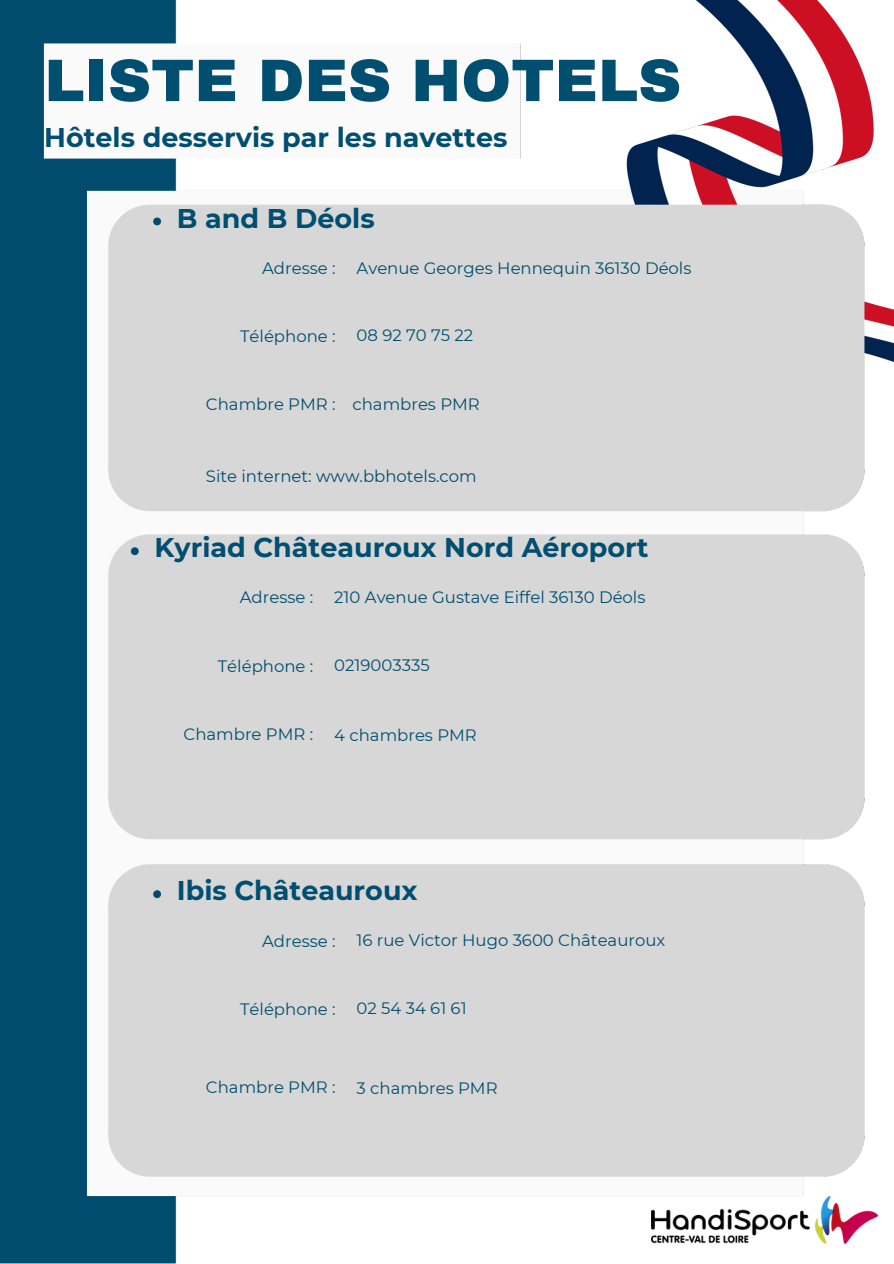
<style>
.page{position:relative;width:894px;height:1264px;background:#fff}
.page>*{position:absolute;margin:0;border:0;box-sizing:border-box;transform-origin:0 0}
.t1{font:900 60px "Archivo";color:#004e70}
.t2{font:700 27px "Montserrat";color:#004e70}
.t3{font:16.5px "Montserrat";color:#014f70}
.t4{font:16.5px "Montserrat";color:#004e70}
</style>
<div class="page">
<img style="left:0;top:0;width:893px;height:1263px">
<p class="t1" style="left:44px;top:48px;width:638px">LISTE DES HOTELS</p>
<p class="t2" style="left:44px;top:121px;width:464px">Hôtels desservis par les navettes</p>
<p class="t2" style="left:177px;top:201px;width:199px">B and B Déols</p>
<p class="t4" style="left:262px;top:258px;width:75px">Adresse :</p>
<p class="t3" style="left:356px;top:258px;width:336px">Avenue Georges Hennequin 36130 Déols</p>
<p class="t4" style="left:240px;top:326px;width:97px">Téléphone :</p>
<p class="t3" style="left:356px;top:325px;width:118px">08 92 70 75 22</p>
<p class="t4" style="left:206px;top:394px;width:131px">Chambre PMR :</p>
<p class="t3" style="left:352px;top:394px;width:129px">chambres PMR</p>
<p class="t4" style="left:206px;top:466px;width:272px">Site internet: www.bbhotels.com</p>
<h2 class="t2" style="left:154px;top:531px;width:495px">Kyriad Châteauroux Nord Aéroport</h2>
<p class="t4" style="left:240px;top:587px;width:75px">Adresse :</p>
<p class="t4" style="left:334px;top:587px;width:312px">210 Avenue Gustave Eiffel 36130 Déols</p>
<p class="t4" style="left:218px;top:655px;width:97px">Téléphone :</p>
<p class="t4" style="left:183px;top:724px;width:131px">Chambre PMR :</p>
<p class="t4" style="left:334px;top:655px;width:97px">0219003335</p>
<p class="t3" style="left:334px;top:725px;width:144px">4 chambres PMR</p>
<h1 class="t2" style="left:177px;top:874px;width:242px">Ibis Châteauroux</h1>
<p class="t3" style="left:262px;top:931px;width:75px">Adresse :</p>
<p class="t3" style="left:240px;top:998px;width:97px">Téléphone :</p>
<p class="t3" style="left:356px;top:930px;width:310px">16 rue Victor Hugo 3600 Châteauroux</p>
<h1 class="t3" style="left:356px;top:997px;width:111px">02 54 34 61 61</h1>
<h1 class="t3" style="left:206px;top:1077px;width:131px">Chambre PMR :</h1>
<p class="t3" style="left:356px;top:1077px;width:142px">3 chambres PMR</p>
</div>
